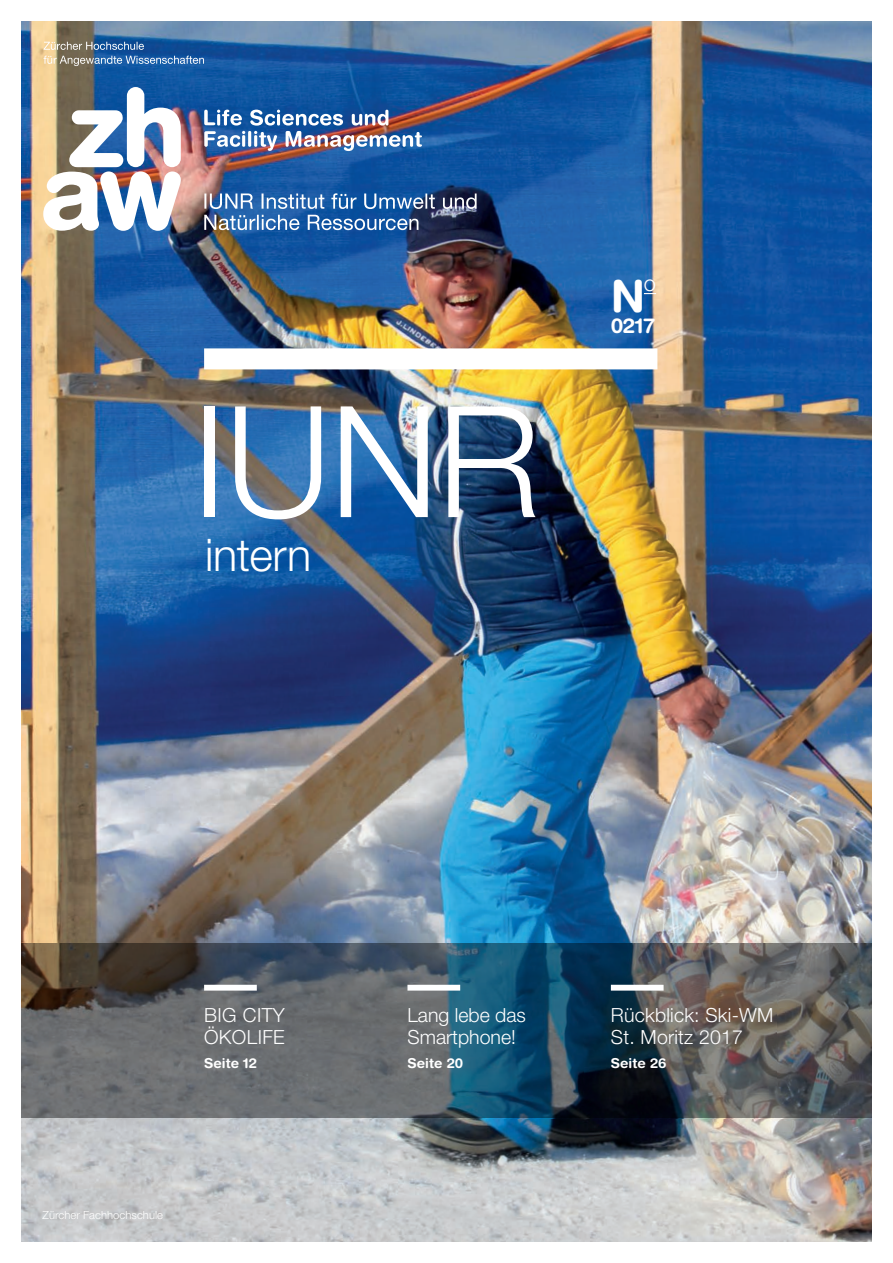
<style>
.page{position:relative;width:893px;height:1263px;background:#fff}
.page>*{position:absolute;margin:0;border:0;box-sizing:border-box;transform-origin:0 0}
.t1{font:300 154.95px "Helvetica Neue LT Pro";color:#fff}
.t2{font:300 45px "Helvetica Neue LT Pro";letter-spacing:-.01em;color:#fff}
.t3{font:700 44.25px "Helvetica Rounded LT Std";color:#fff}
.t4{font:300 21.9px "Helvetica Neue LT Pro";color:#fff}
.t5{font:700 20.7px "Helvetica Rounded LT Std";color:#fff}
.t6{font:300 19.5px/22.5px "Helvetica Neue LT Pro";letter-spacing:.01em;color:#fff}
.t7{font:700 13.65px "Helvetica Rounded LT Std";color:#fff}
.t8{font:300 11.25px "Helvetica Neue LT Pro";letter-spacing:.005em;color:#fff}
</style>
<div class="page">
<img style="left:21px;top:21px;width:851px;height:1221px">
<img style="left:43px;top:42px;width:434px;height:189px">
<svg style="left:644px;top:293px;width:12px;height:1px"></svg>
<div style="left:204px;top:348px;width:453px;height:21px;background:#fff"></div>
<svg style="left:21px;top:944px;width:851px;height:174px;background:#4f575d"></svg>
<div style="left:204px;top:982px;width:166px;height:111px;background:#6a6d70"></div>
<div style="left:204px;top:985px;width:53px;height:5px;background:#fff"></div>
<svg style="left:407px;top:982px;width:177px;height:111px;background:#2b5971"></svg>
<div style="left:407px;top:985px;width:53px;height:5px;background:#fff"></div>
<svg style="left:611px;top:982px;width:166px;height:111px;background:#535353"></svg>
<div style="left:611px;top:985px;width:53px;height:5px;background:#fff"></div>
<h1 class="t1" style="left:192px;top:367px;width:350px">IUNR</h1>
<h2 class="t2" style="left:205px;top:528px;width:108px">intern</h2>
<h3 class="t3" style="left:611px;top:269px;width:36px">N</h3>
<p class="t4" style="left:644px;top:270px;width:14px">o</p>
<p class="t5" style="left:611px;top:313px;width:46px">0217</p>
<p class="t6" style="left:204px;top:1003px;width:82px">BIG CITY<br>ÖKOLIFE</p>
<p class="t7" style="left:204px;top:1055px;width:54px">Seite 12</p>
<p class="t8" style="left:43px;top:1208px;width:122px">Zürcher Fachhochschule</p>
<p class="t6" style="left:407px;top:1003px;width:120px">Lang lebe das<br>Smartphone!</p>
<p class="t7" style="left:407px;top:1055px;width:57px">Seite 20</p>
<p class="t6" style="left:611px;top:1003px;width:164px">Rückblick: Ski-WM<br>St. Moritz 2017</p>
<p class="t7" style="left:611px;top:1055px;width:57px">Seite 26</p>
</div>
